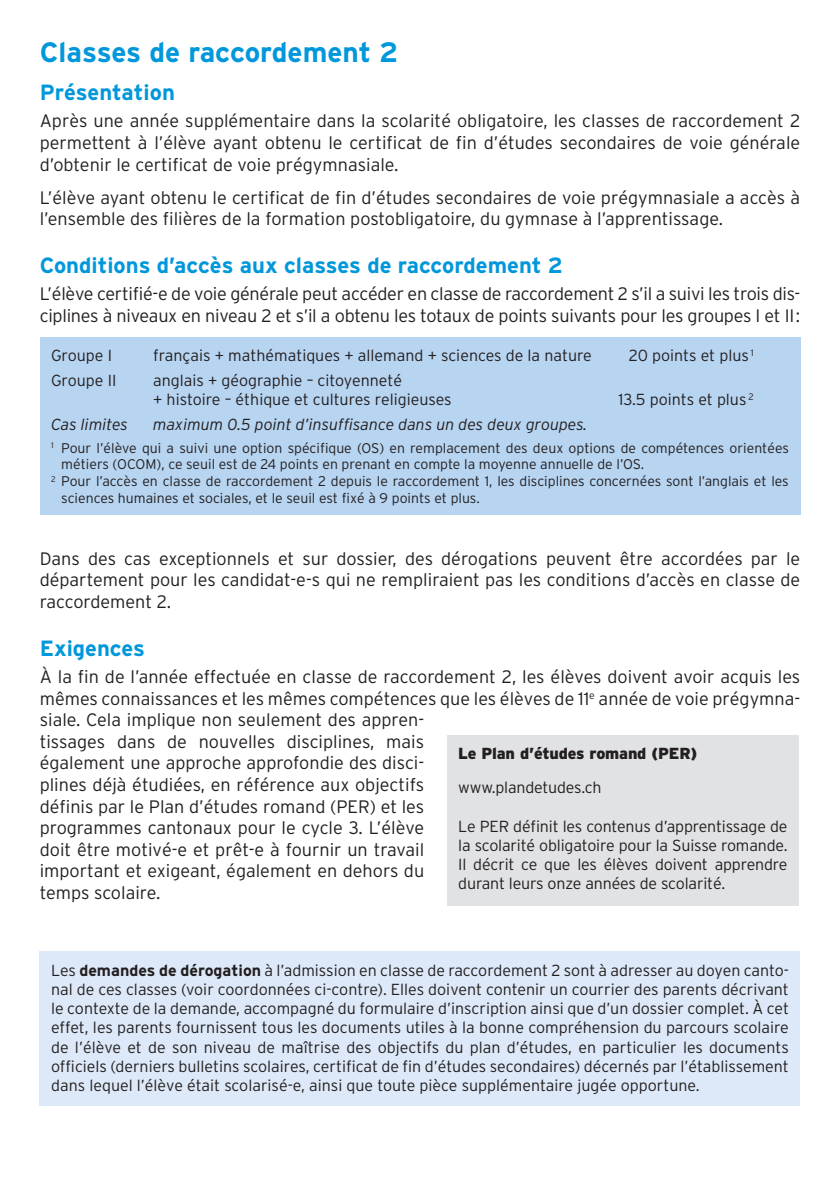
<style>
.page{position:relative;width:840px;height:1191px;background:#fff}
.page>*{position:absolute;margin:0;border:0;box-sizing:border-box;transform-origin:0 0}
._3-titre_1{font:700 28px "Interstate";color:#0097db}
._4-titre_2{font:700 22px "Interstate";color:#0097db}
._1-texte_2mm_après{font:300 18px/21.6px "Interstate";color:#231f20}
._1-texte_0mm_après{font:300 18px/21.6px "Interstate";color:#231f20}
._11-texte_encadré{font:300 16px/19.2px "Interstate";letter-spacing:-.01em;color:#231f20;text-align:justify}
._1-texte{font:300 16px "Interstate";color:#231f20}
._1-texte-2{font:italic 300 16px "Interstate";color:#231f20}
._10-titre_encadré{font:900 16px "Interstate";letter-spacing:-.01em;color:#231f20}
.t1{font:300 14px/16.8px "Interstate";color:#231f20}
.s1{font-weight:700}
</style>
<div class="page">
<div style="left:40px;top:337px;width:759px;height:177px;background:#b7d4f1"></div>
<div style="left:446px;top:735px;width:352px;height:170px;background:#e1e2e4"></div>
<div style="left:40px;top:951px;width:759px;height:155px;background:#dde9f8"></div>
<p class="_3-titre_1" style="left:40px;top:37px;width:360px">Classes de raccordement 2</p>
<p class="_4-titre_2" style="left:40px;top:80px;width:136px">Présentation</p>
<p class="_1-texte_2mm_après" style="left:40px;top:110px;width:761px;text-align:justify">Après une année supplémentaire dans la scolarité obligatoire, les classes de raccordement 2 permettent à l’élève ayant obtenu le certificat de fin d’études secondaires de voie générale d’obtenir le certificat de voie prégymnasiale.</p>
<p class="_1-texte_0mm_après" style="left:40px;top:186px;width:761px">L’élève ayant obtenu le certificat de fin d’études secondaires de voie prégymnasiale a accès à l’ensemble des filières de la formation postobligatoire, du gymnase à l’apprentissage.</p>
<p class="_4-titre_2" style="left:40px;top:253px;width:524px">Conditions d’accès aux classes de raccordement 2</p>
<p class="_1-texte_2mm_après" style="left:40px;top:283px;width:761px">L’élève certifié-e de voie générale peut accéder en classe de raccordement 2 s’il a suivi les trois dis&shy;ciplines à niveaux en niveau 2 et s’il a obtenu les totaux de points suivants pour les groupes I et II:</p>
<p class="_1-texte" style="left:51px;top:346px;width:62px">Groupe I</p>
<p class="_1-texte" style="left:153px;top:346px;width:440px">français + mathématiques + allemand + sciences de la nature</p>
<p class="_1-texte" style="left:628px;top:346px;width:126px">20 points et plus <sup>1</sup></p>
<p class="_1-texte" style="left:51px;top:371px;width:67px">Groupe II</p>
<p class="_1-texte" style="left:153px;top:371px;width:250px">anglais + géographie – citoyenneté</p>
<p class="_1-texte" style="left:153px;top:391px;width:300px">+ histoire – éthique et cultures religieuses</p>
<p class="_1-texte" style="left:618px;top:391px;width:137px">13.5 points et plus <sup>2</sup></p>
<p class="_1-texte-2" style="left:51px;top:415px;width:78px">Cas limites</p>
<p class="_1-texte-2" style="left:153px;top:415px;width:435px">maximum 0.5 point d’insuffisance dans un des deux groupes.</p>
<p class="t1" style="left:61px;top:439px;width:728px;text-indent:-10px"><sup>1</sup> Pour l’élève qui a suivi une option spécifique (OS) en remplacement des deux options de compétences orientées métiers (OCOM), ce seuil est de 24 points en prenant en compte la moyenne annuelle de l’OS.</p>
<p class="t1" style="left:61px;top:473px;width:728px;text-indent:-10px"><sup>2</sup> Pour l’accès en classe de raccordement 2 depuis le raccordement 1, les disciplines concernées sont l’anglais et les sciences humaines et sociales, et le seuil est fixé à 9 points et plus.</p>
<p class="_1-texte_0mm_après" style="left:40px;top:547px;width:761px;text-align:justify">Dans des cas exceptionnels et sur dossier, des dérogations peuvent être accordées par le département pour les candidat-e-s qui ne rempliraient pas les conditions d’accès en classe de raccordement 2.</p>
<p class="_4-titre_2" style="left:40px;top:635px;width:107px">Exigences</p>
<p class="_1-texte_2mm_après" style="left:40px;top:665px;width:761px">À la fin de l’année effectuée en classe de raccordement 2, les élèves doivent avoir acquis les mêmes connaissances et les mêmes compétences que les élèves de 11<sup>e</sup> année de voie prégymna&shy;siale. Cela implique non seulement des appren-<br>tissages dans de nouvelles disciplines, mais<br>également une approche approfondie des disci-<br>plines déjà étudiées, en référence aux objectifs<br>définis par le Plan d’études romand (PER) et les<br>programmes cantonaux pour le cycle 3. L’élève<br>doit être motivé-e et prêt-e à fournir un travail<br>important et exigeant, également en dehors du<br>temps scolaire.</p>
<p class="_10-titre_encadré" style="left:458px;top:744px;width:240px">Le Plan d’études romand (PER)</p>
<p class="_11-texte_encadré" style="left:458px;top:777px;width:145px">www.plandetudes.ch</p>
<p class="_11-texte_encadré" style="left:458px;top:816px;width:330px">Le PER définit les contenus d’apprentissage de la scolarité obligatoire pour la Suisse romande.<br>Il décrit ce que les élèves doivent apprendre durant leurs onze années de scolarité.</p>
<p class="_11-texte_encadré" style="left:51px;top:960px;width:739px">Les <span class="s1">demandes de dérogation</span> à l’admission en classe de raccordement 2 sont à adresser au doyen canto&shy;nal de ces classes (voir coordonnées ci-contre). Elles doivent contenir un courrier des parents décrivant le contexte de la demande, accompagné du formulaire d’inscription ainsi que d’un dossier complet. À cet effet, les parents fournissent tous les documents utiles à la bonne compréhension du parcours scolaire de l’élève et de son niveau de maîtrise des objectifs du plan d’études, en particulier les documents officiels (derniers bulletins scolaires, certificat de fin d’études secondaires) décernés par l’établissement dans lequel l’élève était scolarisé-e, ainsi que toute pièce supplémentaire jugée opportune.</p>
</div>
